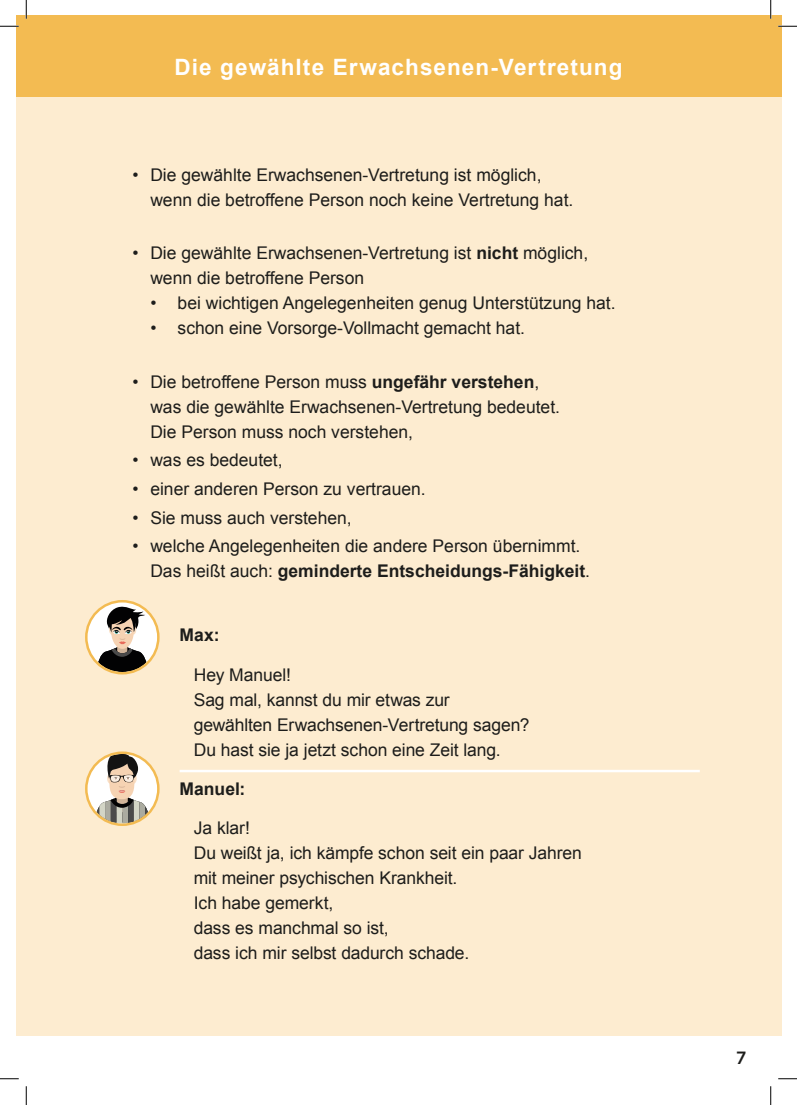
<style>
.page{position:relative;width:797px;height:1105px;background:#fff}
.page>*{position:absolute;margin:0;border:0;box-sizing:border-box;transform-origin:0 0}
.t1{font:700 22.5px "Arial";letter-spacing:.05em;color:#fff}
.t2{font:17.5px/25px "Arial";color:#1d1d1b}
.t3{font:700 17.5px "Arial";letter-spacing:.005em;color:#1d1d1b}
.t4{font:17.5px "Museo Sans 700";color:#1d1d1b}
.s1{font-weight:700}
</style>
<div class="page">
<div style="left:16px;top:79px;width:765px;height:957px;background:#fdecd0"></div>
<div style="left:16px;top:16px;width:765px;height:81px;background:#f3bb52"></div>
<svg style="left:86px;top:753px;width:72px;height:72px"></svg>
<svg style="left:94px;top:754px;width:56px;height:69px;background:#c3b9aa"></svg>
<div style="left:85px;top:751px;width:75px;height:75px;border:2px solid #f3bb52;border-radius:50%"></div>
<svg style="left:86px;top:601px;width:72px;height:72px"></svg>
<svg style="left:97px;top:604px;width:51px;height:68px;background:#9c948a"></svg>
<div style="left:85px;top:600px;width:75px;height:74px;border:2px solid #f3bb52;border-radius:50%"></div>
<hr style="left:179px;top:770px;width:520px;height:2px;background:#fff">
<svg style="left:0;top:25px;width:19px;height:2px"></svg>
<svg style="left:778px;top:25px;width:19px;height:2px"></svg>
<svg style="left:0;top:1078px;width:19px;height:1px"></svg>
<svg style="left:778px;top:1078px;width:19px;height:1px"></svg>
<svg style="left:25px;top:0;width:2px;height:19px"></svg>
<svg style="left:25px;top:1086px;width:2px;height:19px"></svg>
<svg style="left:770px;top:0;width:1px;height:19px"></svg>
<svg style="left:770px;top:1086px;width:1px;height:19px"></svg>
<p class="t1" style="left:174px;top:52px;width:449px">Die gewählte Erwachsenen-Vertretung</p>
<p class="t2" style="left:150px;top:162px;width:424px;text-indent:-18px">• Die gewählte Erwachsenen-Vertretung ist möglich, wenn die betroffene Person noch keine Vertretung hat.</p>
<p class="t2" style="left:150px;top:241px;width:439px;text-indent:-18px">• Die gewählte Erwachsenen-Vertretung ist <span class="s1">nicht</span> möglich, wenn die betroffene Person</p>
<p class="t2" style="left:150px;top:291px;width:467px">• bei wichtigen Angelegenheiten genug Unterstützung hat.</p>
<p class="t2" style="left:150px;top:316px;width:376px">• schon eine Vorsorge-Vollmacht gemacht hat.</p>
<p class="t2" style="left:150px;top:369px;width:411px;text-indent:-18px">• Die betroffene Person muss <span class="s1">ungefähr verstehen</span>, was die gewählte Erwachsenen-Vertretung bedeutet.<br>Die Person muss noch verstehen,</p>
<p class="t2" style="left:133px;top:448px;width:152px">• was es bedeutet,</p>
<p class="t2" style="left:133px;top:476px;width:294px">• einer anderen Person zu vertrauen.</p>
<p class="t2" style="left:133px;top:505px;width:221px">• Sie muss auch verstehen,</p>
<p class="t2" style="left:150px;top:534px;width:441px;text-indent:-18px">• welche Angelegenheiten die andere Person übernimmt.<br>Das heißt auch: <span class="s1">geminderte Entscheidungs-Fähigkeit</span>.</p>
<p class="t3" style="left:179px;top:624px;width:42px">Max:</p>
<p class="t2" style="left:194px;top:662px;width:337px">Hey Manuel!<br>Sag mal, kannst du mir etwas zur gewählten Erwachsenen-Vertretung sagen?<br>Du hast sie ja jetzt schon eine Zeit lang.</p>
<p class="t3" style="left:179px;top:777px;width:67px">Manuel:</p>
<p class="t2" style="left:194px;top:815px;width:389px">Ja klar!<br>Du weißt ja, ich kämpfe schon seit ein paar Jahren mit meiner psychischen Krankheit.<br>Ich habe gemerkt,<br>dass es manchmal so ist,<br>dass ich mir selbst dadurch schade.</p>
<p class="t4" style="left:736px;top:1048px;width:11px">7</p>
</div>
